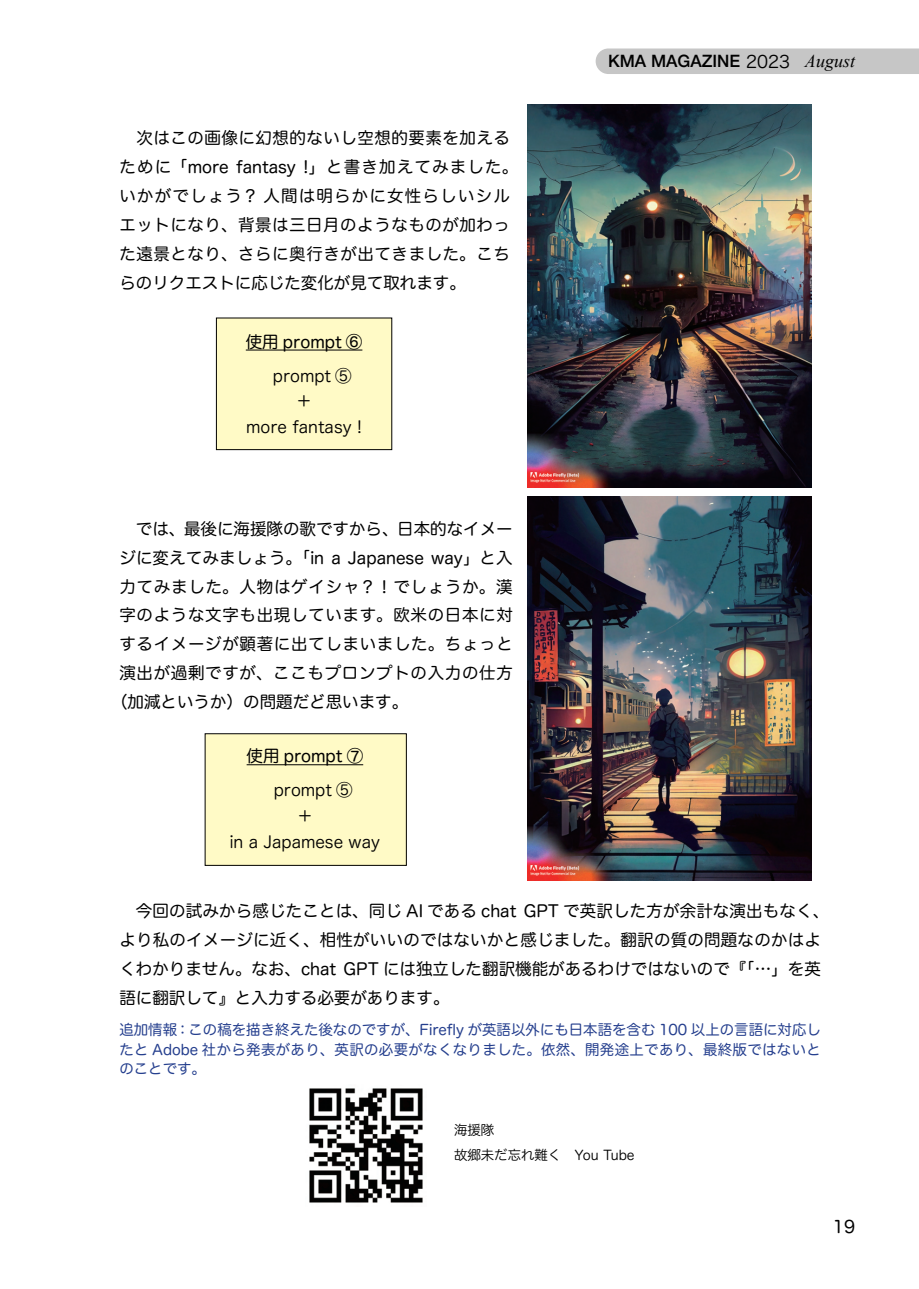
<style>
.page{position:relative;width:919px;height:1289px;background:#fff}
.page>*{position:absolute;margin:0;border:0;box-sizing:border-box;transform-origin:0 0}
.t1{font:500 16.95px "Helvetica Neue";color:#000}
.t2{font:16.95px "Hira Maru Pro W4";color:#000}
.t3{font:16.5px/28.8px "Hira Maru Std N W4";letter-spacing:.015em;color:#000}
.t4{font:16.5px "Hira Maru Std N W4";letter-spacing:.04em;color:#000}
.t5{font:16.5px/25.8px "Hira Maru Std N W3";color:#000;text-align:center}
.t6{font:16.5px "Hira Maru Std N W4";letter-spacing:.045em;color:#000}
.t7{font:14.4px/19.6px "Hira Maru Std N W4";letter-spacing:.025em;color:#253f8e;text-align:justify}
.t8{font:13.35px/25.8px "Hira Maru Std N W3";color:#000}
.s1{font-family:"Hira Maru Std N W3";font-weight:400}
.s2{font-family:"Times New Roman";font-weight:400;font-style:italic;font-size:18px}
</style>
<div class="page">
<img style="left:527px;top:104px;width:284px;height:383px">
<img style="left:527px;top:496px;width:284px;height:384px">
<div style="left:216px;top:318px;width:176px;height:131px;background:#fffac6"></div>
<div style="left:216px;top:318px;width:176px;height:132px;border:1px solid #000"></div>
<hr style="left:246px;top:349px;width:116px;height:1px;background:#000">
<div style="left:205px;top:733px;width:201px;height:132px;background:#fffac6"></div>
<hr style="left:246px;top:764px;width:117px;height:1px;background:#000">
<img style="left:309px;top:1088px;width:114px;height:115px">
<div style="left:595px;top:48px;width:323px;height:26px;background:#c6c6c6"></div>
<p class="t3" style="left:119px;top:123px;width:400px">　次はこの画像に幻想的ないし空想的要素を加えるために「more fantasy !」と書き加えてみました。いかがでしょう？人間は明らかに女性らしいシルエットになり、背景は三日月のようなものが加わった遠景となり、さらに奥行きが出てきました。こちらのリクエストに応じた変化が見て取れます。</p>
<p class="t3" style="left:246px;top:327px;width:118px">使用 prompt ⑥</p>
<p class="t5" style="left:246px;top:362px;width:117px">　prompt ⑤＋<br>more fantasy !</p>
<p class="t3" style="left:119px;top:514px;width:395px">　では、最後に海援隊の歌ですから、日本的なイメー</p>
<p class="t3" style="left:119px;top:543px;width:395px">ジに変えてみましょう。「in a Japanese way」と入</p>
<p class="t6" style="left:119px;top:574px;width:395px">力てみました。人物はゲイシャ？！でしょうか。漢</p>
<p class="t4" style="left:119px;top:603px;width:395px">字のような文字も出現しています。欧米の日本に対</p>
<p class="t4" style="left:119px;top:632px;width:395px">するイメージが顕著に出てしまいました。ちょっと</p>
<p class="t4" style="left:119px;top:660px;width:395px">演出が過剰ですが、ここもプロンプトの入力の仕方</p>
<p class="t3" style="left:111px;top:687px;width:298px">（加減というか）の問題だど思います。</p>
<p class="t3" style="left:246px;top:741px;width:118px">使用 prompt ⑦</p>
<p class="t5" style="left:230px;top:777px;width:151px">　prompt ⑤<br>＋<br>in a Japamese way</p>
<p class="t1" style="left:608px;top:48px;width:248px">KMA MAGAZINE <span class="s1">2023</span> <span class="s2">August</span></p>
<p class="t3" style="left:119px;top:896px;width:711px;text-indent:17px">今回の試みから感じたことは、同じ AI である chat GPT で英訳した方が余計な演出もなく、より私のイメージに近く、相性がいいのではないかと感じました。翻訳の質の問題なのかはよくわかりません。なお、chat GPT には独立した翻訳機能があるわけではないので『「…」を英語に翻訳して』と入力する必要があります。</p>
<p class="t7" style="left:119px;top:1019px;width:703px">追加情報：この稿を描き終えた後なのですが、Firefly が英語以外にも日本語を含む 100 以上の言語に対応したと Adobe 社から発表があり、英訳の必要がなくなりました。依然、開発途上であり、最終版ではないとのことです。</p>
<p class="t8" style="left:454px;top:1116px;width:182px">海援隊<br>故郷未だ忘れ難く　You Tube</p>
<p class="t2" style="left:832px;top:1211px;width:24px">19</p>
</div>
